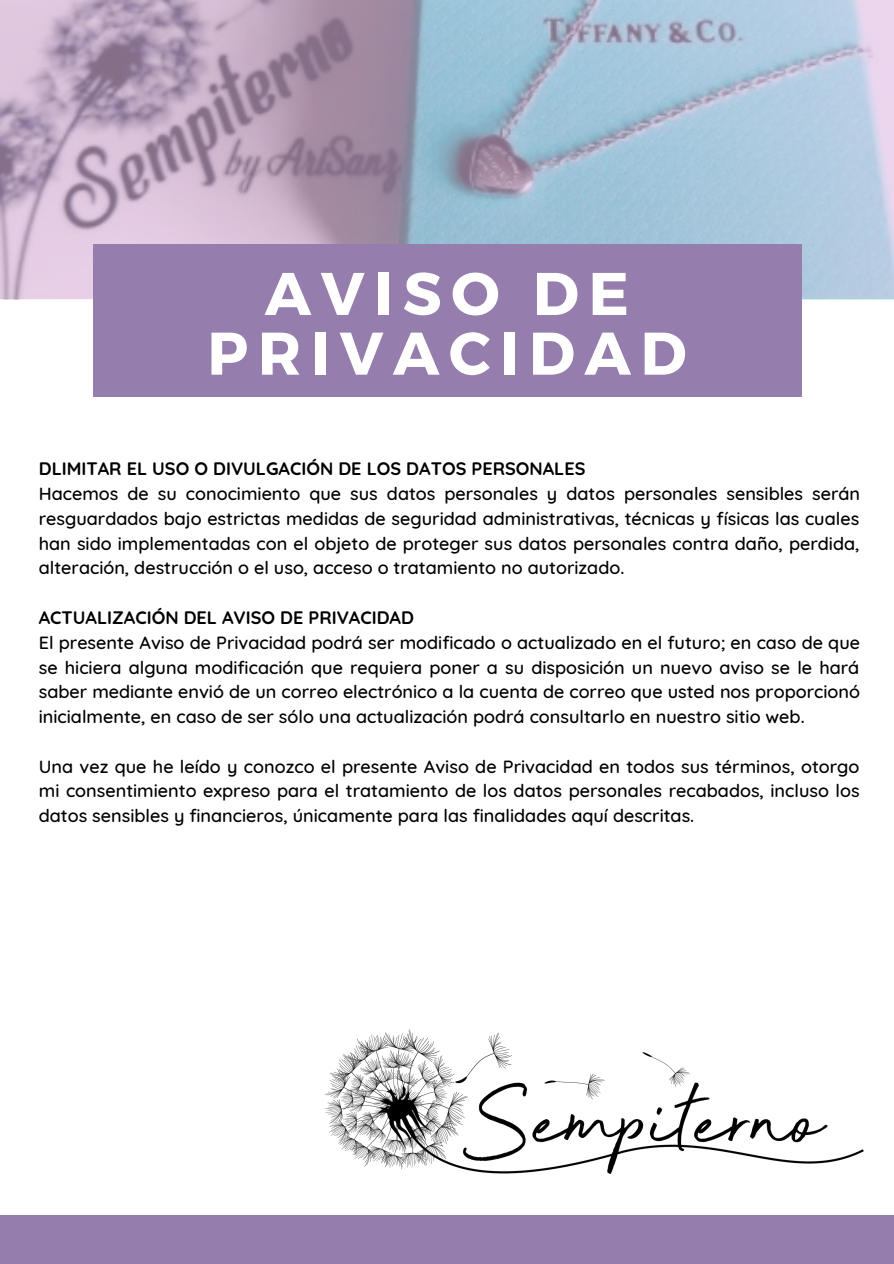
<style>
.page{position:relative;width:894px;height:1264px;background:#fff}
.page>*{position:absolute;margin:0;border:0;box-sizing:border-box;transform-origin:0 0}
.t1{font:700 60px/59.7px "Montserrat";letter-spacing:.16em;color:#fff;text-align:center}
.t2{font:500 18px/24.8px "Quicksand";color:#000;text-align:justify}
.t3{font:700 18px "Quicksand";color:#000}
</style>
<div class="page">
<img style="left:0;top:0;width:893px;height:299px">
<div style="left:93px;top:245px;width:708px;height:152px;background:#957dad"></div>
<div style="left:0;top:1215px;width:893px;height:48px;background:#957dad"></div>
<img style="left:324px;top:1029px;width:540px;height:145px">
<p class="t1" style="left:207px;top:261px;width:480px">AVISO DE<br>PRIVACIDAD</p>
<p class="t3" style="left:39px;top:457px;width:548px">DLIMITAR EL USO O DIVULGACIÓN DE LOS DATOS PERSONALES</p>
<p class="t2" style="left:39px;top:481px;width:822px">Hacemos de su conocimiento que sus datos personales y datos personales sensibles serán resguardados bajo estrictas medidas de seguridad administrativas, técnicas y físicas las cuales han sido implementadas con el objeto de proteger sus datos personales contra daño, perdida, alteración, destrucción o el uso, acceso o tratamiento no autorizado.</p>
<p class="t3" style="left:39px;top:606px;width:376px">ACTUALIZACIÓN DEL AVISO DE PRIVACIDAD</p>
<p class="t2" style="left:39px;top:629px;width:822px">El presente Aviso de Privacidad podrá ser modificado o actualizado en el futuro; en caso de que se hiciera alguna modificación que requiera poner a su disposición un nuevo aviso se le hará saber mediante envió de un correo electrónico a la cuenta de correo que usted nos proporcionó inicialmente, en caso de ser sólo una actualización podrá consultarlo en nuestro sitio web.</p>
<p class="t2" style="left:39px;top:753px;width:822px">Una vez que he leído y conozco el presente Aviso de Privacidad en todos sus términos, otorgo mi consentimiento expreso para el tratamiento de los datos personales recabados, incluso los datos sensibles y financieros, únicamente para las finalidades aquí descritas.</p>
</div>
